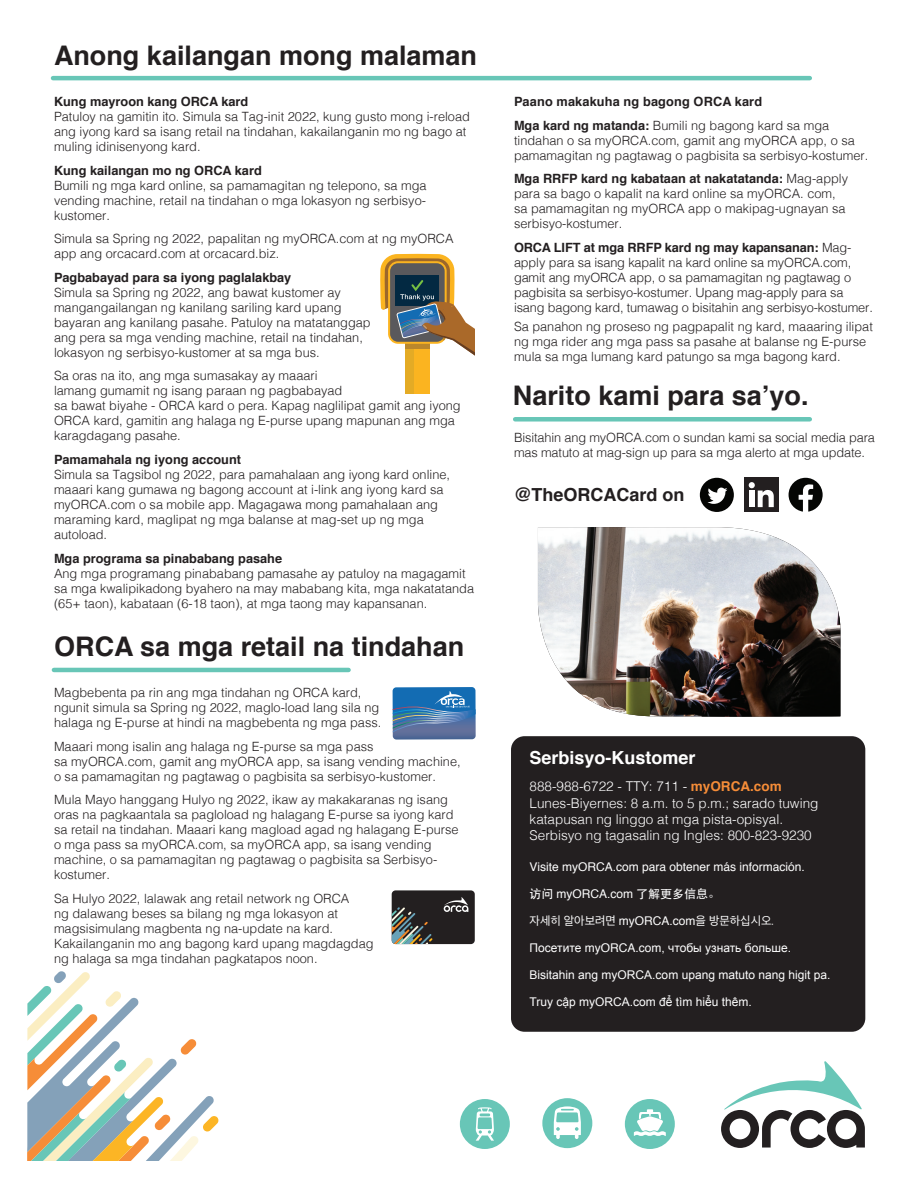
<style>
.page{position:relative;width:918px;height:1188px;background:#fff}
.page>*{position:absolute;margin:0;border:0;box-sizing:border-box;transform-origin:0 0}
.t1{font:700 27px "Helvetica";color:#231f20}
.t2{font:700 18px "Helvetica";color:#fff}
.t3{font:700 18px "Helvetica";color:#231f20}
.t4{font:300 13.5px/16.2px "Helvetica";color:#fff}
.t5{font:300 12.75px/15px "Helvetica";color:#231f20}
.t6{font:700 12.75px/23.7px "Helvetica";color:#231f20}
.t7{font:12px "Arial";color:#fff}
.t8{font:12px "Helvetica";color:#fff}
.t9{font:12px "Apple SD Gothic Neo";color:#fff}
.s1{font-weight:300}
.s2{font-weight:700}
.s3{font-weight:700;color:#f68d38}
.s4{font-family:"ST Heiti SC";font-weight:500}
.s5{font-family:"Helvetica"}
</style>
<div class="page">
<div style="left:511px;top:736px;width:354px;height:296px;background:#231f20;border-radius:14px"></div>
<div style="left:515px;top:417px;width:295px;height:5px;background:#68c6b7"></div>
<div style="left:405px;top:342px;width:25px;height:51px;background:#fbb420"></div>
<div style="left:405px;top:349px;width:8px;height:44px;background:#e4ab25"></div>
<svg style="left:380px;top:254px;width:95px;height:122px"></svg>
<hr style="left:54px;top:668px;width:295px;height:4px;background:#68c6b7">
<hr style="left:53px;top:76px;width:757px;height:4px;background:#68c6b7">
<svg style="left:721px;top:1061px;width:144px;height:87px"></svg>
<div style="left:625px;top:1099px;width:50px;height:50px;background:#68c6b7;border-radius:50%"></div>
<svg style="left:634px;top:1109px;width:32px;height:27px"></svg>
<svg style="left:700px;top:478px;width:34px;height:34px"></svg>
<svg style="left:789px;top:478px;width:34px;height:34px"></svg>
<img style="left:538px;top:527px;width:302px;height:190px">
<div style="left:460px;top:1099px;width:50px;height:50px;background:#68c6b7;border-radius:50%"></div>
<svg style="left:476px;top:1107px;width:18px;height:34px"></svg>
<div style="left:542px;top:1098px;width:50px;height:50px;background:#68c6b7;border-radius:50%"></div>
<svg style="left:554px;top:1106px;width:27px;height:33px"></svg>
<div style="left:744px;top:478px;width:34px;height:34px;background:#231f20"></div>
<svg style="left:749px;top:482px;width:25px;height:25px"></svg>
<svg style="left:27px;top:971px;width:192px;height:190px"></svg>
<svg style="left:393px;top:687px;width:83px;height:53px"></svg>
<svg style="left:392px;top:890px;width:83px;height:54px"></svg>
<h1 class="t1" style="left:54px;top:33px;width:425px">Anong kailangan mong malaman</h1>
<p class="t6" style="left:54px;top:90px;width:196px">Kung mayroon kang ORCA kard</p>
<p class="t5" style="left:54px;top:108px;width:417px">Patuloy na gamitin ito. Simula sa Tag-init 2022, kung gusto mong i-reload ang iyong kard sa isang retail na tindahan, kakailanganin mo ng bago at muling idinisenyong kard.</p>
<p class="t6" style="left:54px;top:158px;width:209px">Kung kailangan mo ng ORCA kard</p>
<p class="t5" style="left:54px;top:177px;width:374px;text-align:justify">Bumili ng mga kard online, sa pamamagitan ng telepono, sa mga vending machine, retail na tindahan o mga lokasyon ng serbisyo&shy;kustomer.</p>
<p class="t5" style="left:54px;top:230px;width:401px">Simula sa Spring ng 2022, papalitan ng myORCA.com at ng myORCA app ang orcacard.com at orcacard.biz.</p>
<p class="t6" style="left:54px;top:266px;width:239px">Pagbabayad para sa iyong paglalakbay</p>
<p class="t5" style="left:54px;top:284px;width:318px">Simula sa Spring ng 2022, ang bawat kustomer ay mangangailangan ng kanilang sariling kard upang bayaran ang kanilang pasahe. Patuloy na matatanggap ang pera sa mga vending machine, retail na tindahan, lokasyon ng serbisyo-kustomer at sa mga bus.</p>
<p class="t5" style="left:54px;top:367px;width:408px">Sa oras na ito, ang mga sumasakay ay maaari<br>lamang gumamit ng isang paraan ng pagbabayad<br>sa bawat biyahe - ORCA kard o pera. Kapag naglilipat gamit ang iyong ORCA kard, gamitin ang halaga ng E-purse upang mapunan ang mga karagdagang pasahe.</p>
<p class="t6" style="left:54px;top:448px;width:189px">Pamamahala ng iyong account</p>
<p class="t5" style="left:54px;top:466px;width:398px">Simula sa Tagsibol ng 2022, para pamahalaan ang iyong kard online, maaari kang gumawa ng bagong account at i-link ang iyong kard sa myORCA.com o sa mobile app. Magagawa mong pamahalaan ang maraming kard, maglipat ng mga balanse at mag-set up ng mga autoload.</p>
<p class="t6" style="left:54px;top:546px;width:230px">Mga programa sa pinababang pasahe</p>
<p class="t5" style="left:54px;top:565px;width:422px">Ang mga programang pinababang pamasahe ay patuloy na magagamit sa mga kwalipikadong byahero na may mababang kita, mga nakatatanda (65+ taon), kabataan (6-18 taon), at mga taong may kapansanan.</p>
<h1 class="t1" style="left:54px;top:625px;width:412px">ORCA sa mga retail na tindahan</h1>
<p class="t5" style="left:54px;top:684px;width:329px">Magbebenta pa rin ang mga tindahan ng ORCA kard, ngunit simula sa Spring ng 2022, maglo-load lang sila ng halaga ng E-purse at hindi na magbebenta ng mga pass.</p>
<p class="t5" style="left:54px;top:738px;width:408px">Maaari mong isalin ang halaga ng E-purse sa mga pass<br>sa myORCA.com, gamit ang myORCA app, sa isang vending machine, o sa pamamagitan ng pagtawag o pagbisita sa serbisyo-kustomer.</p>
<p class="t5" style="left:54px;top:792px;width:406px">Mula Mayo hanggang Hulyo ng 2022, ikaw ay makakaranas ng isang oras na pagkaantala sa pagloload ng halagang E-purse sa iyong kard sa retail na tindahan. Maaari kang magload agad ng halagang E-purse o mga pass sa myORCA.com, sa myORCA app, sa isang vending machine, o sa pamamagitan ng pagtawag o pagbisita sa Serbisyo&shy;kostumer.</p>
<p class="t5" style="left:54px;top:890px;width:321px">Sa Hulyo 2022, lalawak ang retail network ng ORCA<br>ng dalawang beses sa bilang ng mga lokasyon at magsisimulang magbenta ng na-update na kard.<br>Kakailanganin mo ang bagong kard upang magdagdag ng halaga sa mga tindahan pagkatapos noon.</p>
<p class="t6" style="left:514px;top:90px;width:317px">Paano makakuha ng bagong ORCA kard<br>Mga kard ng matanda: <span class="s1">Bumili ng bagong kard sa mga</span></p>
<p class="t5" style="left:514px;top:132px;width:356px">tindahan o sa myORCA.com, gamit ang myORCA app, o sa pamamagitan ng pagtawag o pagbisita sa serbisyo-kostumer.</p>
<p class="t5" style="left:514px;top:170px;width:336px"><span class="s2">Mga RRFP kard ng kabataan at nakatatanda:</span> Mag-apply para sa bago o kapalit na kard online sa myORCA. com, sa pamamagitan ng myORCA app o makipag-ugnayan sa serbisyo-kostumer.</p>
<p class="t5" style="left:514px;top:239px;width:360px"><span class="s2">ORCA LIFT at mga RRFP kard ng may kapansanan:</span> Mag&shy;apply para sa isang kapalit na kard online sa myORCA.com, gamit ang myORCA app, o sa pamamagitan ng pagtawag o pagbisita sa serbisyo-kostumer. Upang mag-apply para sa isang bagong kard, tumawag o bisitahin ang serbisyo-kostumer.</p>
<p class="t5" style="left:514px;top:318px;width:360px">Sa panahon ng proseso ng pagpapalit ng kard, maaaring ilipat ng mga rider ang mga pass sa pasahe at balanse ng E-purse mula sa mga lumang kard patungo sa mga bagong kard.</p>
<h1 class="t1" style="left:513px;top:373px;width:297px">Narito kami para sa’yo.</h1>
<p class="t5" style="left:514px;top:429px;width:363px">Bisitahin ang myORCA.com o sundan kami sa social media para mas matuto at mag-sign up para sa mga alerto at mga update.</p>
<h2 class="t3" style="left:514px;top:480px;width:172px">@TheORCACard on</h2>
<h2 class="t2" style="left:530px;top:743px;width:168px">Serbisyo-Kustomer</h2>
<p class="t4" style="left:530px;top:777px;width:290px">888-988-6722 - TTY: 711 - <span class="s3">myORCA.com </span>Lunes-Biyernes: 8 a.m. to 5 p.m.; sarado tuwing katapusan ng linggo at mga pista-opisyal.<br>Serbisyo ng tagasalin ng Ingles: 800-823-9230</p>
<p class="t8" style="left:530px;top:858px;width:277px">Visite myORCA.com para obtener más información.</p>
<p class="t8" style="left:530px;top:885px;width:192px"><span class="s4">访问</span> myORCA.com <span class="s4">了解更多信息。</span></p>
<p class="t9" style="left:530px;top:915px;width:246px">자세히 알아보려면 <span class="s5">myORCA.com</span>을 방문하십시오.</p>
<p class="t7" style="left:530px;top:940px;width:263px">Посетите <span class="s5">myORCA.com</span>, чтобы узнать больше.</p>
<p class="t7" style="left:530px;top:967px;width:302px">Bisitahin ang myORCA.com upang matuto nang higit pa.</p>
<p class="t7" style="left:530px;top:994px;width:224px">Truy cập myORCA.com để tìm hiểu thêm.</p>
</div>
